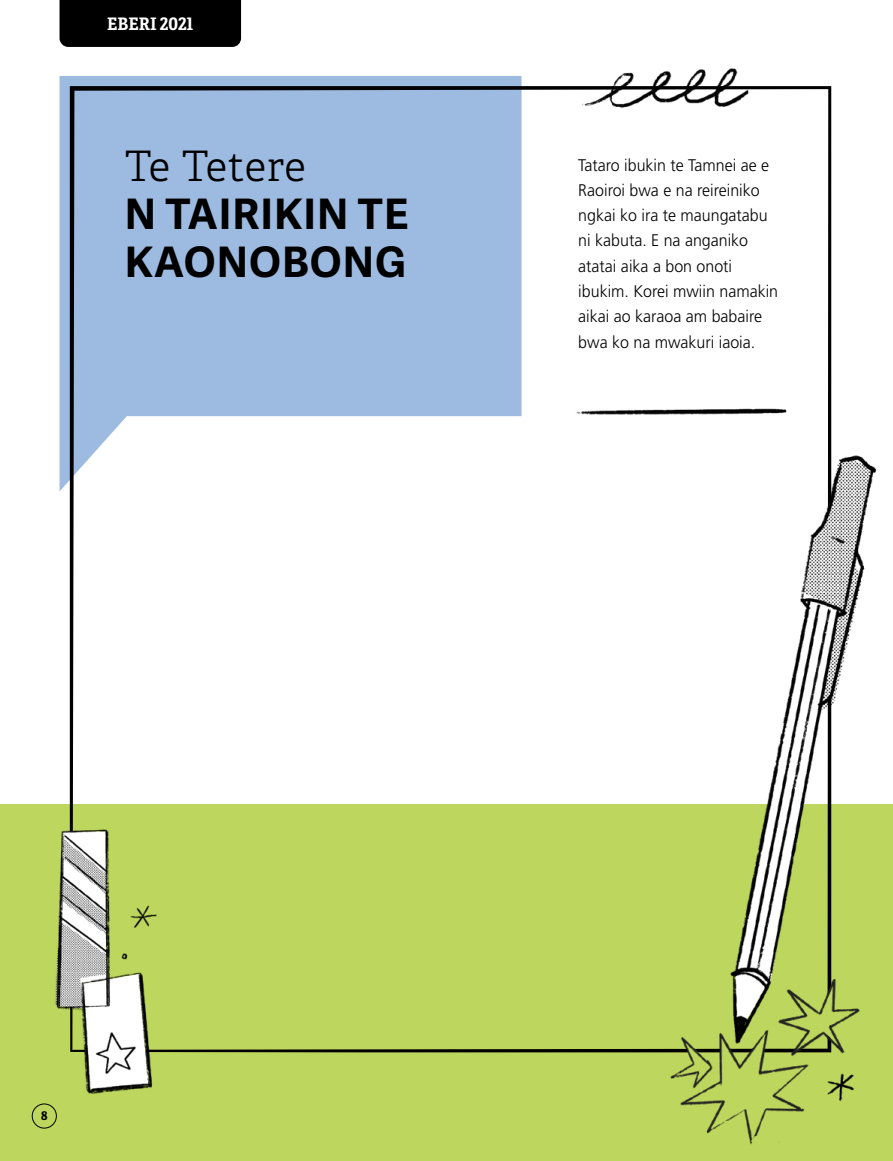
<style>
.page{position:relative;width:893px;height:1161px;background:#fff}
.page>*{position:absolute;margin:0;border:0;box-sizing:border-box;transform-origin:0 0}
.t1{font:700 42px/48px "Helamlds Lat";letter-spacing:.025em;color:#000}
.t2{font:300 42px "Helam Slablds Lat";letter-spacing:.005em;color:#000}
.t3{font:700 17.25px "Helam Slablds Lat";color:#fff;scale:.95 1}
.t4{font:300 16.8px/25.3px "Frutigerlds Lat";color:#000;scale:.95 1}
.t5{font:700 12px "Helam Slablds Lat";color:#000}
</style>
<div class="page">
<div style="left:0;top:804px;width:893px;height:357px;background:#bdd65e"></div>
<svg style="left:70px;top:443px;width:761px;height:609px"></svg>
<img style="left:59px;top:33px;width:773px;height:410px">
<img style="left:32px;top:799px;width:211px;height:313px">
<img style="left:637px;top:450px;width:240px;height:695px">
<div style="left:32px;top:1103px;width:25px;height:25px;border:1px solid #000;border-radius:50%"></div>
<div style="left:60px;top:0;width:181px;height:47px;background:#000"></div>
<p class="t3" style="left:107px;top:10px;width:92px">EBERI 2021</p>
<h1 class="t2" style="left:125px;top:134px;width:182px">Te Tetere</h1>
<h1 class="t1" style="left:125px;top:190px;width:285px">N TAIRIKIN TE<br>KAONOBONG</h1>
<p class="t4" style="left:578px;top:152px;width:212px">Tataro ibukin te Tamnei ae e<br>Raoiroi bwa e na reireiniko ngkai ko ira te maungatabu ni kabuta. E na anganiko atatai aika a bon onoti ibukim. Korei mwiin namakin aikai ao karaoa am babaire bwa ko na mwakuri iaoia.</p>
<p class="t5" style="left:41px;top:1105px;width:8px">8</p>
</div>
